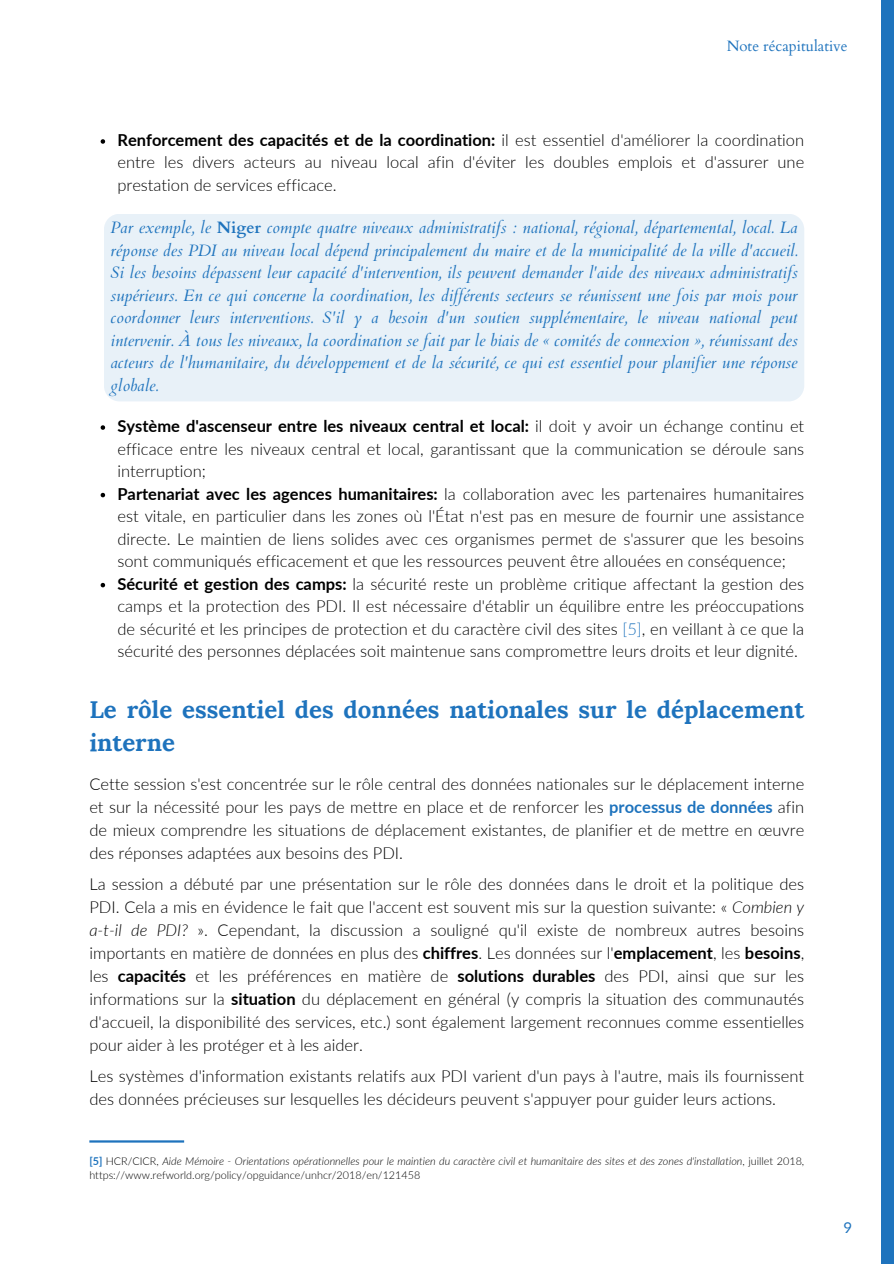
<style>
.page{position:relative;width:894px;height:1264px;background:#fff}
.page>*{position:absolute;margin:0;border:0;box-sizing:border-box;transform-origin:0 0}
.t1{font:700 24px/33.5px "Lora";color:#1e73bd}
.t2{font:300 16.5px/23px "Lato";color:#000;text-align:justify}
.t3{font:italic 16.5px/22.5px "Cardo";color:#1e73bd;text-align:justify}
.t4{font:15px "Cardo";color:#1e73bd}
.t5{font:15px "Lato";color:#1e73bd}
.t6{font:italic 300 10.8px/14.4px "Lato";color:#000}
.s1{font-weight:700}
.s2{font-weight:700;font-style:normal}
.s3{color:#1e73bd}
.s4{font-weight:700;color:#1e73bd}
.s5{font-style:italic}
.s6{font-weight:700;font-style:normal;color:#1e73bd}
.s7{font-style:normal}
</style>
<div class="page">
<div style="left:104px;top:214px;width:700px;height:187px;background:#e8f1f8"></div>
<svg style="left:101px;top:425px;width:4px;height:5px"></svg>
<svg style="left:101px;top:493px;width:4px;height:4px"></svg>
<svg style="left:101px;top:583px;width:4px;height:4px"></svg>
<svg style="left:101px;top:139px;width:4px;height:5px"></svg>
<hr style="left:89px;top:1140px;width:95px;height:2px;background:#1e73bd">
<div style="left:880px;top:0;width:13px;height:1263px;background:#1e73bd"></div>
<p class="t4" style="left:726px;top:36px;width:122px">Note récapitulative</p>
<p class="t2" style="left:117px;top:128px;width:688px;line-height:22.5px"><span class="s1">Renforcement des capacités et de la coordination:</span> il est essentiel d'améliorer la coordination entre les divers acteurs au niveau local afin d'éviter les doubles emplois et d'assurer une prestation de services efficace.</p>
<h2 class="t3" style="left:110px;top:217px;width:688px">Par exemple, le <span class="s2">Niger</span> compte quatre niveaux administratifs : national, régional, départemental, local. La réponse des PDI au niveau local dépend principalement du maire et de la municipalité de la ville d'accueil.<br>Si les besoins dépassent leur capacité d'intervention, ils peuvent demander l'aide des niveaux administratifs supérieurs. En ce qui concerne la coordination, les dif érents secteurs se réunissent une fois par mois pour coordonner leurs interventions. S'il y a besoin d'un soutien supplémentaire, le niveau national peut intervenir. À tous les niveaux, la coordination se fait par le biais de « comités de connexion », réunissant des acteurs de l'humanitaire, du développement et de la sécurité, ce qui est essentiel pour planifier une réponse globale.</h2>
<p class="t2" style="left:117px;top:414px;width:688px;line-height:22.5px"><span class="s1">Système d'ascenseur entre les niveaux central et local:</span> il doit y avoir un échange continu et efficace entre les niveaux central et local, garantissant que la communication se déroule sans interruption;</p>
<p class="t2" style="left:117px;top:482px;width:688px;line-height:22.5px"><span class="s1">Partenariat avec les agences humanitaires:</span> la collaboration avec les partenaires humanitaires est vitale, en particulier dans les zones où l'État n'est pas en mesure de fournir une assistance directe. Le maintien de liens solides avec ces organismes permet de s'assurer que les besoins sont communiqués efficacement et que les ressources peuvent être allouées en conséquence;</p>
<p class="t2" style="left:117px;top:572px;width:688px;line-height:22.5px"><span class="s1">Sécurité et gestion des camps:</span> la sécurité reste un problème critique affectant la gestion des camps et la protection des PDI. Il est nécessaire d'établir un équilibre entre les préoccupations de sécurité et les principes de protection et du caractère civil des sites <span class="s3">[5]</span>, en veillant à ce que la sécurité des personnes déplacées soit maintenue sans compromettre leurs droits et leur dignité.</p>
<h2 class="t1" style="left:89px;top:692px;width:716px">Le rôle essentiel des données nationales sur le déplacement interne</h2>
<h2 class="t2" style="left:89px;top:771px;width:716px">Cette session s'est concentrée sur le rôle central des données nationales sur le déplacement interne et sur la nécessité pour les pays de mettre en place et de renforcer les <span class="s4">processus de données</span> afin de mieux comprendre les situations de déplacement existantes, de planifier et de mettre en œuvre des réponses adaptées aux besoins des PDI.</h2>
<h2 class="t2" style="left:89px;top:871px;width:716px">La session a débuté par une présentation sur le rôle des données dans le droit et la politique des PDI. Cela a mis en évidence le fait que l'accent est souvent mis sur la question suivante: « <span class="s5">Combien y a-t-il de PDI?</span> ». Cependant, la discussion a souligné qu'il existe de nombreux autres besoins importants en matière de données en plus des <span class="s1">chiffres</span>. Les données sur l'<span class="s1">emplacement</span>, les <span class="s1">besoins</span>, les <span class="s1">capacités</span> et les préférences en matière de <span class="s1">solutions durables</span> des PDI, ainsi que sur les informations sur la <span class="s1">situation</span> du déplacement en général (y compris la situation des communautés d'accueil, la disponibilité des services, etc.) sont également largement reconnues comme essentielles pour aider à les protéger et à les aider.</h2>
<p class="t2" style="left:89px;top:1063px;width:716px">Les systèmes d'information existants relatifs aux PDI varient d'un pays à l'autre, mais ils fournissent des données précieuses sur lesquelles les décideurs peuvent s'appuyer pour guider leurs actions.</p>
<p class="t6" style="left:89px;top:1153px;width:716px"><span class="s6">[5]</span> <span class="s7">HCR/CICR,</span> Aide Mémoire - Orientations opérationnelles pour le maintien du caractère civil et humanitaire des sites et des zones d'installation<span class="s7">, juillet 2018, https://www.refworld.org/policy/opguidance/unhcr/2018/en/121458</span></p>
<h1 class="t5" style="left:843px;top:1217px;width:10px">9</h1>
</div>
